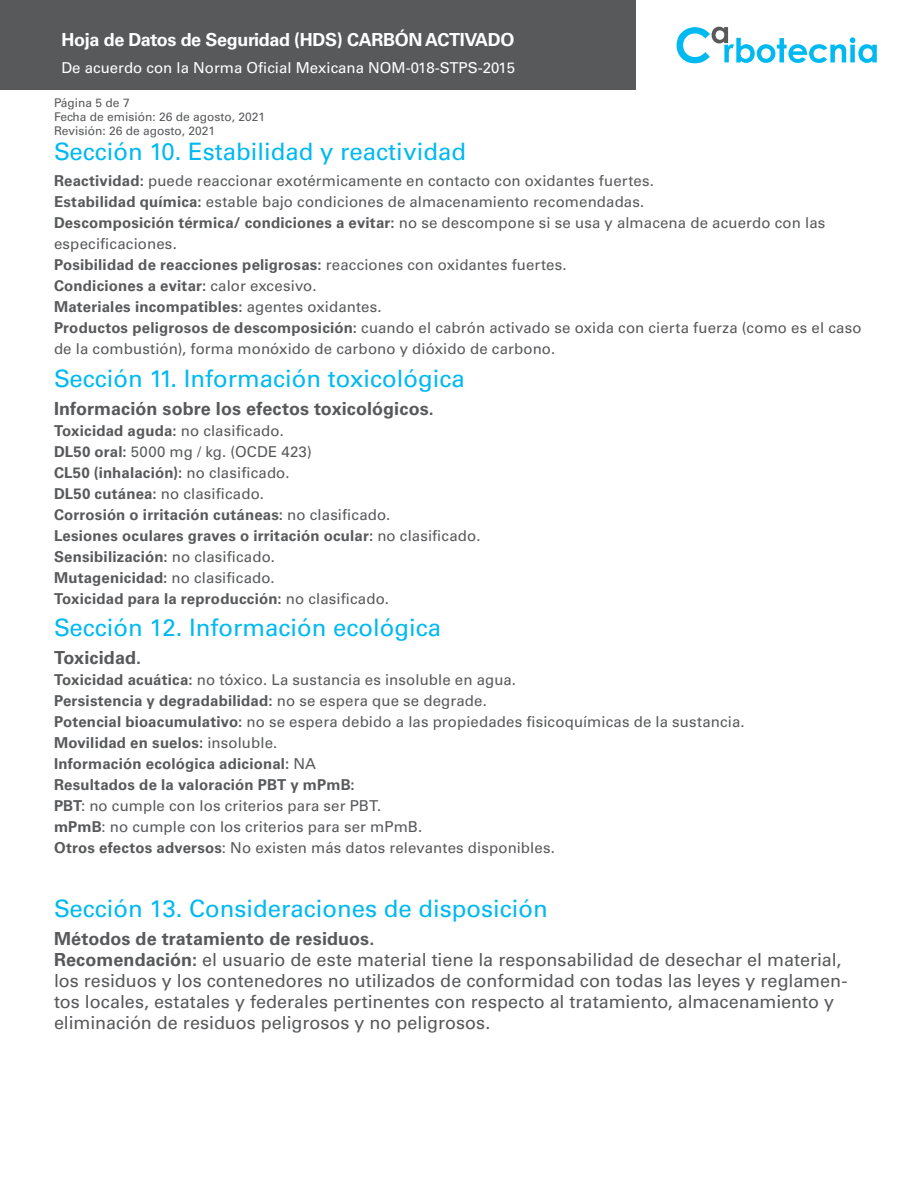
<style>
.page{position:relative;width:918px;height:1188px;background:#fff}
.page>*{position:absolute;margin:0;border:0;box-sizing:border-box;transform-origin:0 0}
.t1{font:24px "Univers LT Std";color:#00b9f1}
.t2{font:18px/21px "Univers LT Std";color:#58595b}
.t3{font:700 18px "Univers LT Std";letter-spacing:.005em;color:#58595b}
.t4{font:700 18px "Univers LT Std";letter-spacing:-.02em;color:#fff}
.t5{font:15px/21px "Univers LT Std";letter-spacing:.01em;color:#58595b}
.t6{font:700 15px/21px "Univers LT Std";letter-spacing:.015em;color:#58595b}
.t7{font:15px "Univers LT Std";color:#fff}
.t8{font:12px/14.4px "Univers LT Std";color:#58595b}
.s1{font-weight:700}
.s2{font-weight:400}
</style>
<div class="page">
<div style="left:0;top:0;width:635px;height:90px;background:#58595b"></div>
<svg style="left:677px;top:27px;width:200px;height:36px"></svg>
<p class="t4" style="left:62px;top:29px;width:455px">Hoja de Datos de Seguridad (HDS) CARBÓN ACTIVADO</p>
<p class="t7" style="left:62px;top:58px;width:455px">De acuerdo con la Norma Oficial Mexicana NOM-018-STPS-2015</p>
<p class="t8" style="left:54px;top:95px;width:213px">Página 5 de 7<br>Fecha de emisión: 26 de agosto, 2021<br>Revisión: 26 de agosto, 2021</p>
<p class="t5" style="left:54px;top:170px;width:809px"><span class="s1">Reactividad:</span> puede reaccionar exotérmicamente en contacto con oxidantes fuertes.<br><span class="s1">Estabilidad química:</span> estable bajo condiciones de almacenamiento recomendadas.<br><span class="s1">Descomposición térmica/ condiciones a evitar:</span> no se descompone si se usa y almacena de acuerdo con las especificaciones.<br><span class="s1">Posibilidad de reacciones peligrosas:</span> reacciones con oxidantes fuertes.<br><span class="s1">Condiciones a evitar:</span> calor excesivo.<br><span class="s1">Materiales incompatibles:</span> agentes oxidantes.<br><span class="s1">Productos peligrosos de descomposición:</span> cuando el cabrón activado se oxida con cierta fuerza (como es el caso de la combustión), forma monóxido de carbono y dióxido de carbono.</p>
<h1 class="t1" style="left:54px;top:138px;width:414px">Sección 10. Estabilidad y reactividad</h1>
<h1 class="t1" style="left:54px;top:364px;width:412px">Sección 11. Información toxicológica</h1>
<p class="t3" style="left:54px;top:398px;width:381px">Información sobre los efectos toxicológicos.</p>
<p class="t6" style="left:54px;top:420px;width:428px">Toxicidad aguda: <span class="s2">no clasificado.<br></span>DL50 oral: <span class="s2">5000 mg / kg. (OCDE 423)<br></span>CL50 (inhalación): <span class="s2">no clasificado.<br></span>DL50 cutánea: <span class="s2">no clasificado.<br></span>Corrosión o irritación cutáneas: <span class="s2">no clasificado.<br></span>Lesiones oculares graves o irritación ocular: <span class="s2">no clasificado.<br></span>Sensibilización: <span class="s2">no clasificado.<br></span>Mutagenicidad: <span class="s2">no clasificado.<br></span>Toxicidad para la reproducción: <span class="s2">no clasificado.</span></p>
<h1 class="t1" style="left:54px;top:613px;width:389px">Sección 12. Información ecológica</h1>
<p class="t3" style="left:54px;top:647px;width:89px">Toxicidad.</p>
<p class="t5" style="left:54px;top:669px;width:692px"><span class="s1">Toxicidad acuática:</span> no tóxico. La sustancia es insoluble en agua.<br><span class="s1">Persistencia y degradabilidad:</span> no se espera que se degrade.<br><span class="s1">Potencial bioacumulativo:</span> no se espera debido a las propiedades fisicoquímicas de la sustancia.<br><span class="s1">Movilidad en suelos:</span> insoluble.<br><span class="s1">Información ecológica adicional:</span> NA<br><span class="s1">Resultados de la valoración PBT y mPmB:<br>PBT</span>: no cumple con los criterios para ser PBT.<br><span class="s1">mPmB</span>: no cumple con los criterios para ser mPmB.<br><span class="s1">Otros efectos adversos</span>: No existen más datos relevantes disponibles.</p>
<h1 class="t1" style="left:54px;top:894px;width:495px">Sección 13. Consideraciones de disposición</h1>
<p class="t2" style="left:54px;top:928px;width:795px"><span class="s1">Métodos de tratamiento de residuos.<br>Recomendación:</span> el usuario de este material tiene la responsabilidad de desechar el material, los residuos y los contenedores no utilizados de conformidad con todas las leyes y reglamen&shy;tos locales, estatales y federales pertinentes con respecto al tratamiento, almacenamiento y eliminación de residuos peligrosos y no peligrosos.</p>
</div>
